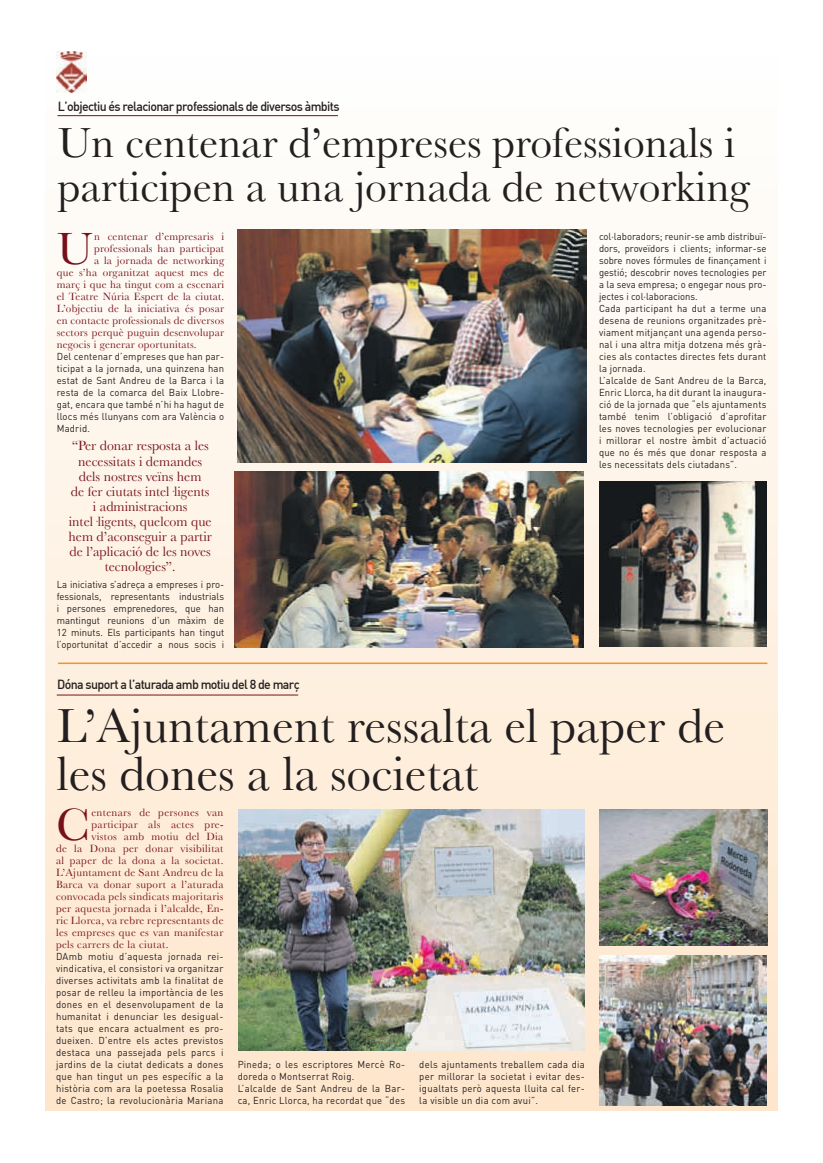
<style>
.page{position:relative;width:823px;height:1163px;background:#fff}
.page>*{position:absolute;margin:0;border:0;box-sizing:border-box;transform-origin:0 0}
.t1{font:50px/48px "Baskerville";color:#231f20}
.t2{font:47.2px "Baskerville";color:#76111a}
.t3{font:44px/44px "Baskerville";color:#231f20}
.t4{font:14px/15px "Baskerville";color:#76111a;text-align:center}
.t5{font:500 13px "DIN";letter-spacing:-.05em;color:#231f20;scale:.95 1}
.t6{font:11px "Baskerville";letter-spacing:.02em;color:#76111a}
.t7{font:10px/12px "DIN";letter-spacing:.02em;color:#231f20;text-align:justify;scale:.95 1}
</style>
<div class="page">
<div style="left:46px;top:51px;width:731px;height:1058px;background:linear-gradient(to bottom,#fdfefd,#fce4ca)"></div>
<img style="left:57px;top:51px;width:30px;height:41px">
<hr style="left:57px;top:115px;width:281px;height:1px;background:#76111a">
<hr style="left:58px;top:662px;width:709px;height:2px;background:#f49225">
<hr style="left:57px;top:694px;width:241px;height:1px;background:#76111a">
<img style="left:238px;top:809px;width:346px;height:241px">
<img style="left:598px;top:809px;width:169px;height:135px">
<img style="left:598px;top:955px;width:168px;height:149px">
<img style="left:235px;top:471px;width:348px;height:176px">
<img style="left:237px;top:229px;width:349px;height:233px">
<img style="left:598px;top:481px;width:168px;height:165px">
<h3 class="t5" style="left:58px;top:101px;width:298px">L’objectiu és relacionar professionals de diversos àmbits</h3>
<h3 class="t3" style="left:58px;top:120px;width:693px">Un centenar d’empreses professionals i participen a una jornada de networking</h3>
<h2 class="t2" style="left:57px;top:221px;width:38px">U</h2>
<p class="t6" style="left:94px;top:230px;width:131px">n centenar d’empresaris i</p>
<p class="t7" style="left:598px;top:231px;width:178px;text-align:left">col·laboradors; reunir-se amb distribuï&shy;dors, proveïdors i clients; informar-se sobre noves fórmules de finançament i gestió; descobrir noves tecnologies per a la seva empresa; o engegar nous pro&shy;jectes i col·laboracions.<br>Cada participant ha dut a terme una desena de reunions organitzades prè&shy;viament mitjançant una agenda perso&shy;nal i una altra mitja dotzena més grà&shy;cies als contactes directes fets durant la jornada.<br>L’alcalde de Sant Andreu de la Barca, Enric Llorca, ha dit durant la inaugura&shy;ció de la jornada que “els ajuntaments també tenim l’obligació d’aprofitar les noves tecnologies per evolucionar i millorar el nostre àmbit d’actuació que no és més que donar resposta a les necessitats dels ciutadans”.</p>
<p class="t6" style="left:94px;top:242px;width:131px">professionals han participat</p>
<p class="t6" style="left:94px;top:254px;width:131px">a la jornada de networking</p>
<p class="t6" style="left:57px;top:266px;width:169px">que s’ha organitzat aquest mes de</p>
<p class="t6" style="left:57px;top:278px;width:169px">març i que ha tingut com a escenari</p>
<p class="t6" style="left:57px;top:290px;width:169px">el Teatre Núria Espert de la ciutat.</p>
<p class="t6" style="left:57px;top:302px;width:169px">L’objectiu de la iniciativa és posar</p>
<p class="t6" style="left:57px;top:314px;width:169px">en contacte professionals de diversos</p>
<p class="t6" style="left:57px;top:326px;width:169px">sectors perquè puguin desenvolupar</p>
<p class="t6" style="left:57px;top:338px;width:141px">negocis i generar oportunitats.</p>
<p class="t7" style="left:57px;top:351px;width:178px">Del centenar d’empreses que han par&shy;ticipat a la jornada, una quinzena han estat de Sant Andreu de la Barca i la resta de la comarca del Baix Llobre&shy;gat, encara que també n’hi ha hagut de llocs més llunyans com ara València o Madrid.</p>
<h3 class="t4" style="left:69px;top:438px;width:145px">“Per donar resposta a les necessitats i demandes dels nostres veïns hem<br>de fer ciutats intel·ligents i administracions intel·ligents, quelcom que hem d’aconseguir a partir de l’aplicació de les noves tecnologies”.</h3>
<p class="t7" style="left:57px;top:579px;width:178px">La iniciativa s’adreça a empreses i pro&shy;fessionals, representants industrials i persones emprenedores, que han mantingut reunions d’un màxim de 12 minuts. Els participants han tingut l’oportunitat d’accedir a nous socis i</p>
<h3 class="t5" style="left:57px;top:679px;width:256px">Dóna suport a l’aturada amb motiu del 8 de març</h3>
<h1 class="t1" style="left:57px;top:702px;width:669px">L’Ajuntament ressalta el paper de les dones a la societat</h1>
<h2 class="t2" style="left:56px;top:797px;width:35px">C</h2>
<p class="t6" style="left:91px;top:806px;width:133px">entenars de persones van</p>
<p class="t6" style="left:91px;top:818px;width:133px">participar als actes pre-</p>
<p class="t6" style="left:91px;top:830px;width:133px">vistos amb motiu del Dia</p>
<p class="t6" style="left:56px;top:842px;width:169px">de la Dona per donar visibilitat</p>
<p class="t6" style="left:56px;top:854px;width:169px">al paper de la dona a la societat.</p>
<p class="t6" style="left:56px;top:866px;width:169px">L’Ajuntament de Sant Andreu de la</p>
<p class="t6" style="left:56px;top:878px;width:169px">Barca va donar suport a l’aturada</p>
<p class="t6" style="left:56px;top:890px;width:169px">convocada pels sindicats majoritaris</p>
<p class="t6" style="left:56px;top:902px;width:169px">per aquesta jornada i l’alcalde, En-</p>
<p class="t6" style="left:56px;top:914px;width:169px">ric Llorca, va rebre representants de</p>
<p class="t6" style="left:56px;top:926px;width:169px">les empreses que es van manifestar</p>
<p class="t6" style="left:56px;top:938px;width:114px">pels carrers de la ciutat.</p>
<p class="t7" style="left:56px;top:951px;width:178px">DAmb motiu d’aquesta jornada rei&shy;vindicativa, el consistori va organitzar diverses activitats amb la finalitat de posar de relleu la importància de les dones en el desenvolupament de la humanitat i denunciar les desigual&shy;tats que encara actualment es pro&shy;dueixen. D’entre els actes previstos destaca una passejada pels parcs i jardins de la ciutat dedicats a dones que han tingut un pes específic a la història com ara la poetessa Rosalia de Castro; la revolucionària Mariana</p>
<p class="t7" style="left:237px;top:1059px;width:178px;text-align:left">Pineda; o les escriptores Mercè Ro&shy;doreda o Montserrat Roig.<br>L’alcalde de Sant Andreu de la Bar&shy;ca, Enric Llorca, ha recordat que “des</p>
<p class="t7" style="left:419px;top:1059px;width:176px">dels ajuntaments treballem cada dia per millorar la societat i evitar des&shy;igualtats però aquesta lluita cal fer&shy;la visible un dia com avui”.</p>
</div>
